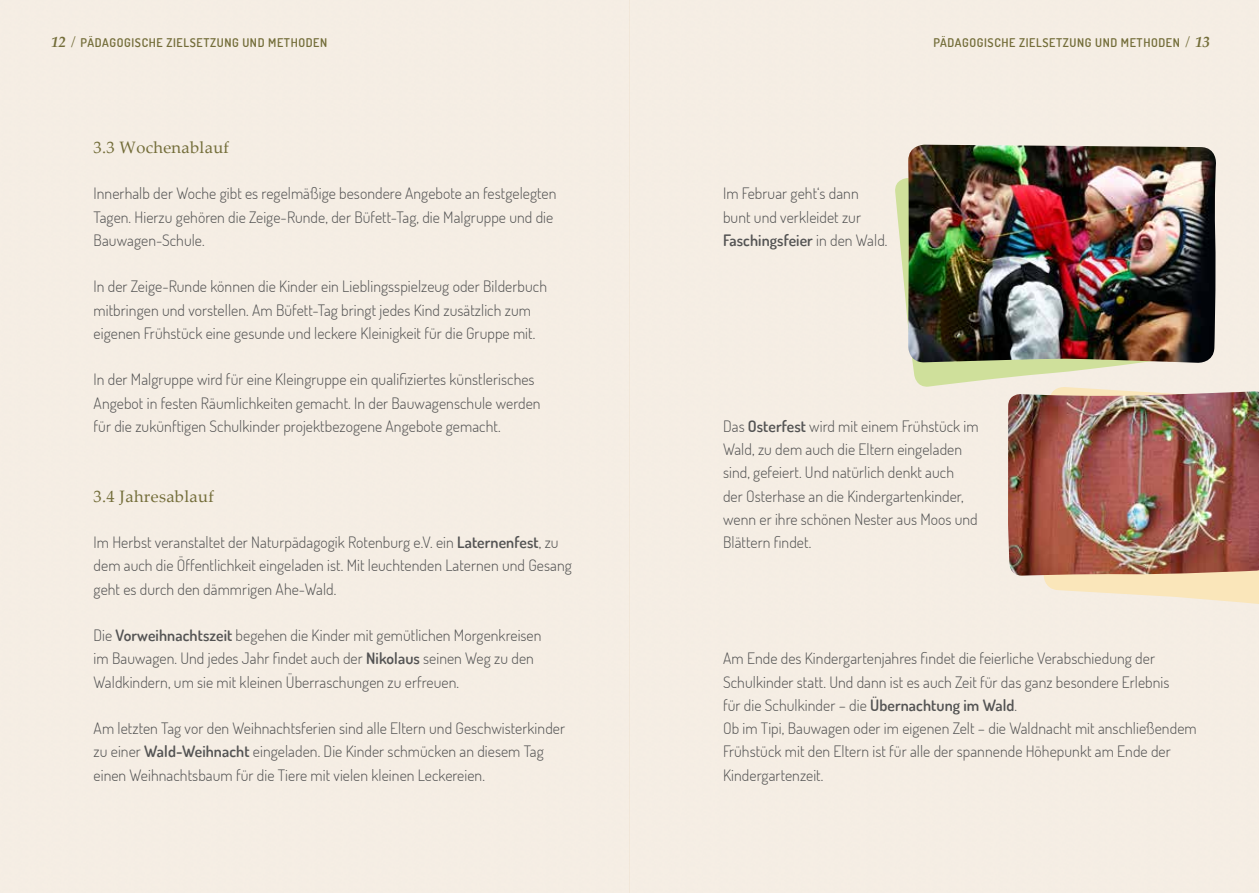
<style>
.page{position:relative;width:1259px;height:893px;background:#fff}
.page>*{position:absolute;margin:0;border:0;box-sizing:border-box;transform-origin:0 0}
.t1{font:16.5px "Palatino Linotype";letter-spacing:.02em;color:#736d39}
.t2{font:300 15.75px/23.2px "Dosis";letter-spacing:.005em;color:#535353}
.t3{font:600 12px "Dosis";letter-spacing:.05em;color:#736d39}
.s1{font-family:"Palatino Linotype";font-weight:700;font-style:italic;font-size:15px}
.s2{font-family:"Palatino Linotype";font-weight:400;font-style:italic;font-size:15px}
.s3{font-weight:600}
</style>
<div class="page">
<svg style="left:894px;top:147px;width:319px;height:241px;background:#e7e8ca"></svg>
<img style="left:908px;top:145px;width:309px;height:218px">
<svg style="left:1043px;top:386px;width:216px;height:222px;background:#f7e9cc"></svg>
<img style="left:1008px;top:391px;width:251px;height:185px">
<p class="t3" style="left:51px;top:35px;width:278px"><span class="s1">12</span> <span class="s2">/</span> PÄDAGOGISCHE ZIELSETZUNG UND METHODEN</p>
<p class="t1" style="left:94px;top:135px;width:137px">3.3 Wochenablauf</p>
<p class="t2" style="left:94px;top:181px;width:464px">Innerhalb der Woche gibt es regelmäßige besondere Angebote an festgelegten<br>Tagen. Hierzu gehören die Zeige-Runde, der Büfett-Tag, die Malgruppe und die<br>Bauwagen-Schule.</p>
<p class="t2" style="left:94px;top:274px;width:455px">In der Zeige-Runde können die Kinder ein Lieblingsspielzeug oder Bilderbuch mitbringen und vorstellen. Am Büfett-Tag bringt jedes Kind zusätzlich zum eigenen Frühstück eine gesunde und leckere Kleinigkeit für die Gruppe mit.</p>
<p class="t2" style="left:94px;top:367px;width:448px">In der Malgruppe wird für eine Kleingruppe ein qualifiziertes künstlerisches<br>Angebot in festen Räumlichkeiten gemacht. In der Bauwagenschule werden für die zukünftigen Schulkinder projektbezogene Angebote gemacht.</p>
<p class="t1" style="left:94px;top:484px;width:122px">3.4 Jahresablauf</p>
<p class="t2" style="left:94px;top:530px;width:480px">Im Herbst veranstaltet der Naturpädagogik Rotenburg e.V. ein <span class="s3">Laternenfest</span>, zu dem auch die Öffentlichkeit eingeladen ist. Mit leuchtenden Laternen und Gesang geht es durch den dämmrigen Ahe-Wald.</p>
<p class="t2" style="left:94px;top:623px;width:449px">Die <span class="s3">Vorweihnachtszeit</span> begehen die Kinder mit gemütlichen Morgenkreisen im Bauwagen. Und jedes Jahr findet auch der <span class="s3">Nikolaus</span> seinen Weg zu den<br>Waldkindern, um sie mit kleinen Überraschungen zu erfreuen.</p>
<p class="t2" style="left:94px;top:716px;width:473px">Am letzten Tag vor den Weihnachtsferien sind alle Eltern und Geschwisterkinder zu einer <span class="s3">Wald-Weihnacht</span> eingeladen. Die Kinder schmücken an diesem Tag einen Weihnachtsbaum für die Tiere mit vielen kleinen Leckereien.</p>
<p class="t3" style="left:933px;top:35px;width:278px">PÄDAGOGISCHE ZIELSETZUNG UND METHODEN <span class="s2">/</span> <span class="s1">13</span></p>
<p class="t2" style="left:723px;top:181px;width:165px">Im Februar geht‘s dann bunt und verkleidet zur<br><span class="s3">Faschingsfeier</span> in den Wald.</p>
<p class="t2" style="left:723px;top:414px;width:257px">Das <span class="s3">Osterfest</span> wird mit einem Frühstück im Wald, zu dem auch die Eltern eingeladen sind, gefeiert. Und natürlich denkt auch<br>der Osterhase an die Kindergartenkinder, wenn er ihre schönen Nester aus Moos und Blättern findet.</p>
<p class="t2" style="left:723px;top:646px;width:475px">Am Ende des Kindergartenjahres findet die feierliche Verabschiedung der Schulkinder statt. Und dann ist es auch Zeit für das ganz besondere Erlebnis<br>für die Schulkinder – die <span class="s3">Übernachtung im Wald</span>.<br>Ob im Tipi, Bauwagen oder im eigenen Zelt – die Waldnacht mit anschließendem Frühstück mit den Eltern ist für alle der spannende Höhepunkt am Ende der Kindergartenzeit.</p>
</div>
